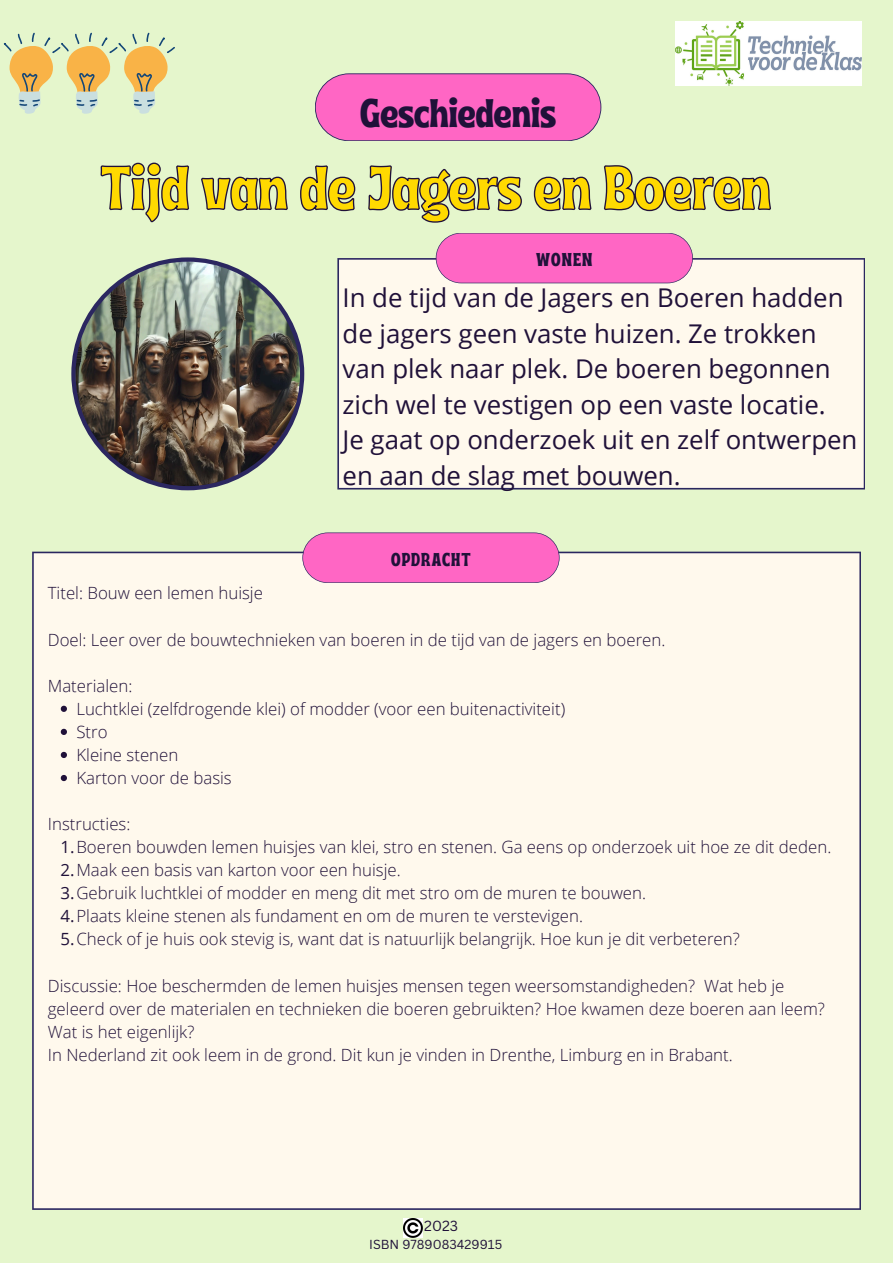
<style>
.page{position:relative;width:893px;height:1263px;background:#e5f6cc}
.page>*{position:absolute;margin:0;border:0;box-sizing:border-box;transform-origin:0 0}
.t1{font:61.35px "Ayr Tropika Island Int";color:#ffd900}
.t2{font:39.83px "Ayr Tropika Island Int";color:#201139}
.t3{font:25.8px/35.5px "Open Sans";color:#201139}
.t4{font:18.6px "Ayr Tropika Island Int";letter-spacing:.055em;color:#201139}
.t5{font:300 16.8px/23.1px "Open Sans";color:#201139}
.t6{font:14.25px "Canva Sans";color:#201139}
.t7{font:12.75px "Canva Sans";color:#201139}
.s1{font-weight:400}
</style>
<div class="page">
<div style="left:337px;top:258px;width:528px;height:231px;background:#fff9ed"></div>
<div style="left:32px;top:552px;width:829px;height:658px;background:#fff9ed"></div>
<svg style="left:302px;top:532px;width:257px;height:51px;background:#f86cc2"></svg>
<svg style="left:315px;top:73px;width:286px;height:68px;background:#f76cc1"></svg>
<img style="left:71px;top:257px;width:233px;height:233px">
<img style="left:675px;top:22px;width:186px;height:64px">
<img style="left:404px;top:1218px;width:19px;height:19px">
<svg style="left:436px;top:233px;width:257px;height:50px;background:#fa6ac3"></svg>
<svg style="left:100px;top:162px;width:671px;height:61px"></svg>
<svg style="left:61px;top:706px;width:6px;height:6px"></svg>
<svg style="left:61px;top:729px;width:6px;height:6px"></svg>
<svg style="left:61px;top:752px;width:6px;height:6px"></svg>
<svg style="left:61px;top:775px;width:6px;height:6px"></svg>
<svg style="left:4px;top:32px;width:171px;height:82px"></svg>
<p class="t2" style="left:360px;top:75px;width:197px">Geschiedenis</p>
<h1 class="t1" style="left:100px;top:129px;width:672px">Tijd van de Jagers en Boeren</h1>
<p class="t4" style="left:536px;top:242px;width:58px">WONEN</p>
<h5 class="t3" style="left:342px;top:280px;width:516px">In de tijd van de Jagers en Boeren hadden de jagers geen vaste huizen. Ze trokken van plek naar plek. De boeren begonnen zich wel te vestigen op een vaste locatie.<br>Je gaat op onderzoek uit en zelf ontwerpen en aan de slag met bouwen.</h5>
<p class="t4" style="left:391px;top:542px;width:81px">OPDRACHT</p>
<h4 class="t5" style="left:48px;top:581px;width:217px">Titel: Bouw een lemen huisje</h4>
<h3 class="t5" style="left:48px;top:627px;width:619px">Doel: Leer over de bouwtechnieken van boeren in de tijd van de jagers en boeren.</h3>
<h4 class="t5" style="left:48px;top:673px;width:86px">Materialen:</h4>
<h5 class="t5" style="left:76px;top:697px;width:490px">Luchtklei (zelfdrogende klei) of modder (voor een buitenactiviteit)</h5>
<h5 class="t5" style="left:76px;top:720px;width:33px">Stro</h5>
<h5 class="t5" style="left:76px;top:743px;width:103px">Kleine stenen</h5>
<p class="t5" style="left:76px;top:766px;width:157px">Karton voor de basis</p>
<p class="t5" style="left:48px;top:812px;width:84px">Instructies:</p>
<p class="t5" style="left:61px;top:835px;width:772px"><span class="s1">1.</span>Boeren bouwden lemen huisjes van klei, stro en stenen. Ga eens op onderzoek uit hoe ze dit deden.</p>
<p class="t5" style="left:61px;top:858px;width:341px"><span class="s1">2.</span>Maak een basis van karton voor een huisje.</p>
<h5 class="t5" style="left:61px;top:881px;width:587px"><span class="s1">3.</span>Gebruik luchtklei of modder en meng dit met stro om de muren te bouwen.</h5>
<p class="t5" style="left:61px;top:904px;width:524px"><span class="s1">4.</span>Plaats kleine stenen als fundament en om de muren te verstevigen.</p>
<p class="t5" style="left:61px;top:927px;width:680px"><span class="s1">5.</span>Check of je huis ook stevig is, want dat is natuurlijk belangrijk. Hoe kun je dit verbeteren?</p>
<p class="t5" style="left:48px;top:973px;width:778px">Discussie: Hoe beschermden de lemen huisjes mensen tegen weersomstandigheden? Wat heb je geleerd over de materialen en technieken die boeren gebruikten? Hoe kwamen deze boeren aan leem?<br>Wat is het eigenlijk?</p>
<p class="t5" style="left:48px;top:1042px;width:686px">In Nederland zit ook leem in de grond. Dit kun je vinden in Drenthe, Limburg en in Brabant.</p>
<p class="t6" style="left:424px;top:1216px;width:35px">2023</p>
<p class="t7" style="left:369px;top:1236px;width:134px">ISBN 9789083429915</p>
</div>
